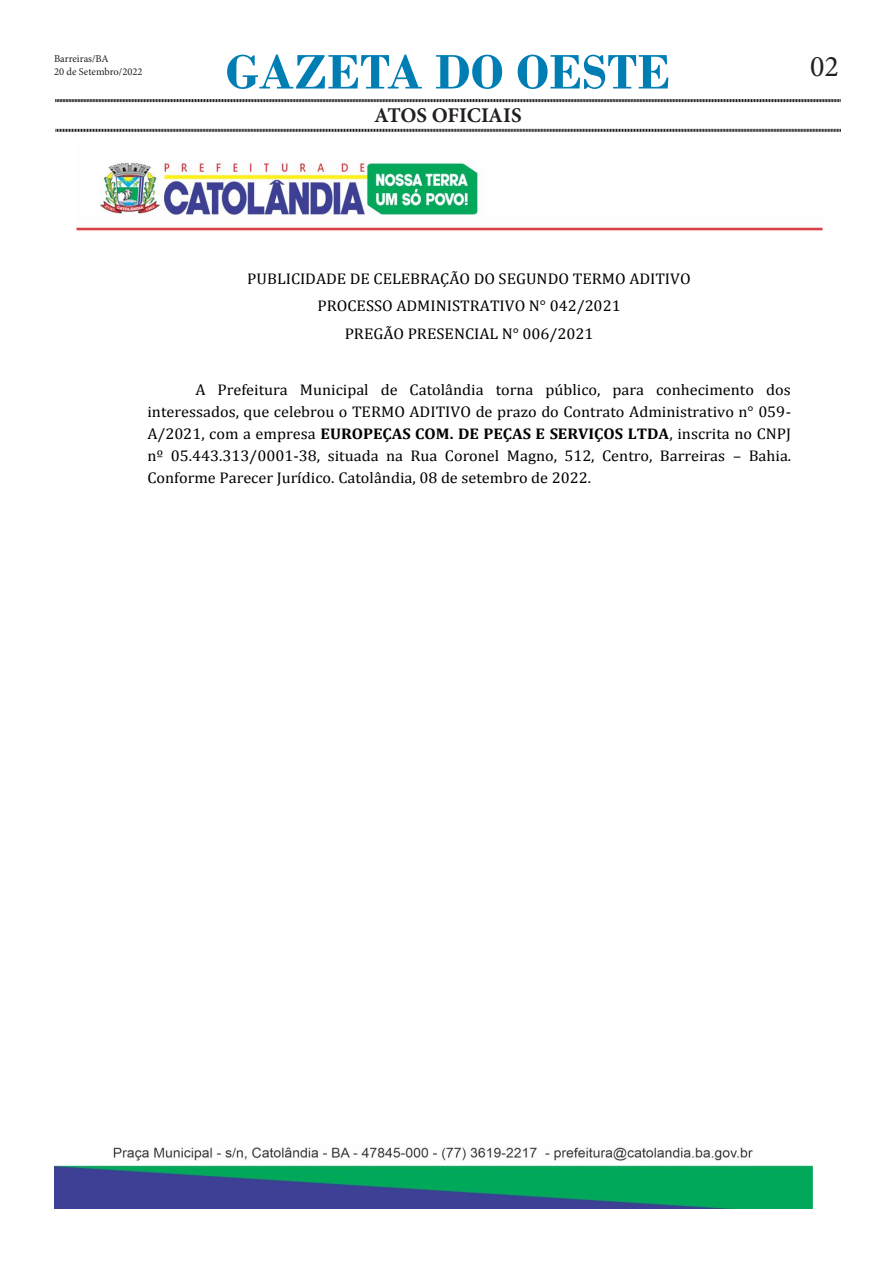
<style>
.page{position:relative;width:893px;height:1263px;background:#fff}
.page>*{position:absolute;margin:0;border:0;box-sizing:border-box;transform-origin:0 0}
.t1{font:700 51px "Bodoni";color:#007eb4}
.t2{font:30px "Minion Pro";color:#231f20}
.t3{font:700 21px "Minion Pro";letter-spacing:-.005em;color:#231f20}
.t4{font:15.45px/22px "Cambria";color:#000;text-align:center;scale:1.05 1}
.t5{font:10.5px "Minion Pro";color:#231f20}
.s1{font-weight:700}
</style>
<div class="page">
<svg style="left:55px;top:99px;width:786px;height:4px"></svg>
<svg style="left:55px;top:128px;width:786px;height:4px;background:#908e8e"></svg>
<img style="left:77px;top:161px;width:745px;height:71px">
<img style="left:54px;top:1147px;width:759px;height:62px">
<p class="t1" style="left:226px;top:42px;width:446px">GAZETA DO OESTE</p>
<p class="t3" style="left:374px;top:101px;width:149px">ATOS OFICIAIS</p>
<p class="t5" style="left:54px;top:52px;width:56px">Barreiras/BA</p>
<p class="t5" style="left:54px;top:64px;width:90px">20 de Setembro/2022</p>
<p class="t2" style="left:810px;top:46px;width:30px">02</p>
<p class="t4" style="left:247px;top:265px;width:424px;line-height:27.5px">PUBLICIDADE DE CELEBRAÇÃO DO SEGUNDO TERMO ADITIVO<br>PROCESSO ADMINISTRATIVO N° 042/2021<br>PREGÃO PRESENCIAL N° 006/2021</p>
<p class="t4" style="left:147px;top:378px;width:615px;text-align:justify;text-indent:48px">A Prefeitura Municipal de Catolândia torna público, para conhecimento dos interessados, que celebrou o TERMO ADITIVO de prazo do Contrato Administrativo n° 059- A/2021, com a empresa <span class="s1">EUROPEÇAS COM. DE PEÇAS E SERVIÇOS LTDA</span>, inscrita no CNPJ nº 05.443.313/0001-38, situada na Rua Coronel Magno, 512, Centro, Barreiras – Bahia.<br>Conforme Parecer Jurídico. Catolândia, 08 de setembro de 2022.</p>
</div>
